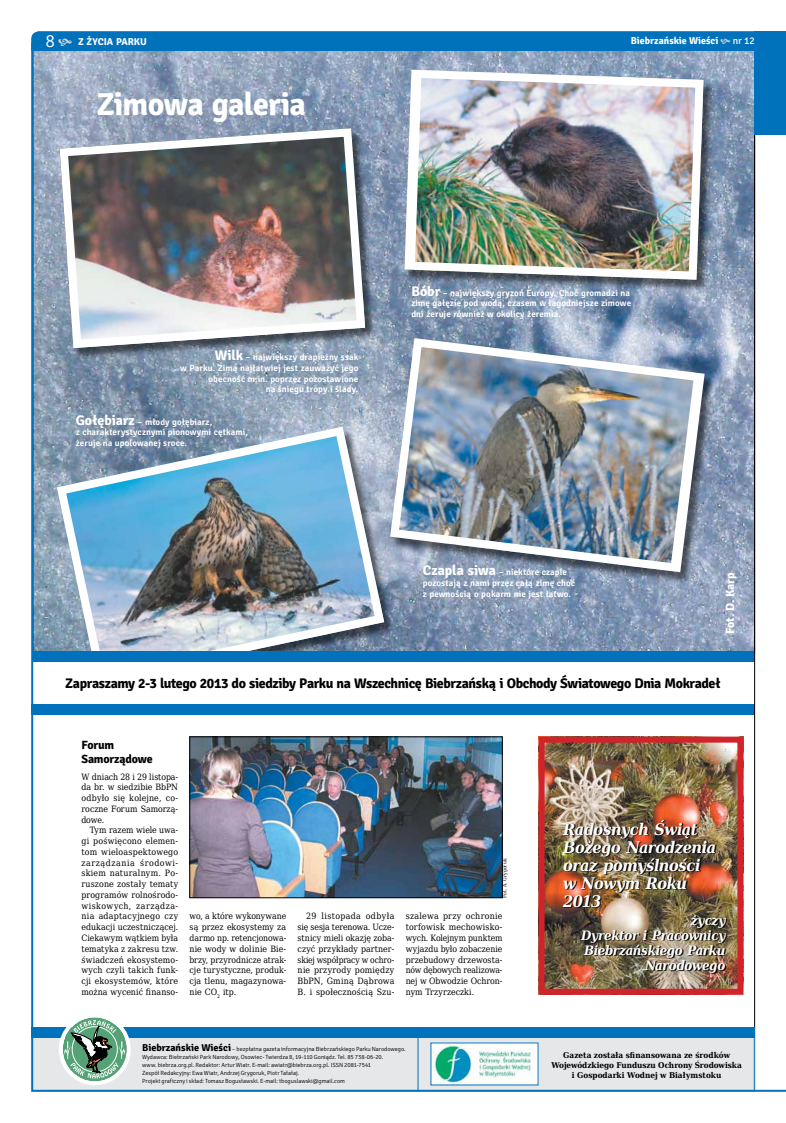
<style>
.page{position:relative;width:786px;height:1123px;background:#fff}
.page>*{position:absolute;margin:0;border:0;box-sizing:border-box;transform-origin:0 0}
.t1{font:700 32px "Signika";letter-spacing:-.025em;color:#fff}
.t2{font:300 18px "Signika";color:#fff}
.t3{font:italic 700 16px/18px "DejaVu Serif Condensed";letter-spacing:-.03em;color:#fff}
.t4{font:700 14px "Signika";letter-spacing:-.03em;color:#000}
.t5{font:italic 700 13px/15px "DejaVu Serif Condensed";letter-spacing:-.025em;color:#fff;text-align:right}
.t6{font:700 12px/13.2px "Signika";letter-spacing:-.015em;color:#000}
.t7{font:700 12px "Signika";color:#fff}
.t8{font:700 10px "Signika";color:#fff}
.t9{font:10px "Signika";color:#fff}
.t10{font:600 9px/10.8px "Signika";letter-spacing:.01em;color:#fff}
.t11{font:8.7px/10.8px "DejaVu Serif Condensed";letter-spacing:.01em;color:#000;text-align:justify}
.t12{font:700 8px/10px "DejaVu Serif Condensed";color:#000;text-align:center}
.t13{font:300 6px/8px "Signika";letter-spacing:-.005em;color:#000}
.t14{font:5px "DejaVu Serif Condensed";letter-spacing:.005em;color:#000}
.s1{font-weight:700;font-size:14px}
.s2{font-weight:700;font-size:10px}
</style>
<div class="page">
<img style="left:31px;top:51px;width:754px;height:1041px">
<div style="left:31px;top:1027px;width:723px;height:10px;background:#0072bc"></div>
<div style="left:431px;top:1043px;width:107px;height:42px;background:#fff"></div>
<img style="left:433px;top:1044px;width:100px;height:39px">
<div style="left:77px;top:1026px;width:50px;height:55px;background:#000;opacity:.75"></div>
<svg style="left:63px;top:1017px;width:64px;height:64px"></svg>
<svg style="left:64px;top:1020px;width:61px;height:58px;background:#7ba48c"></svg>
<div style="left:59px;top:1013px;width:72px;height:72px;border:4px solid #fff;border-radius:50%"></div>
<hr style="left:417px;top:1037px;width:1px;height:54px;background:#0072bc">
<hr style="left:753px;top:1037px;width:1px;height:54px;background:#0072bc">
<div style="left:31px;top:31px;width:754px;height:20px;background:#0072bc"></div>
<h2 class="t2" style="left:45px;top:31px;width:11px">8</h2>
<p class="t8" style="left:78px;top:35px;width:70px">Z Życia Parku</p>
<p class="t8" style="left:630px;top:35px;width:89px">Biebrzańskie Wieści</p>
<p class="t9" style="left:732px;top:35px;width:23px">nr 12</p>
<h1 class="t1" style="left:96px;top:85px;width:211px">Zimowa galeria</h1>
<p class="t10" style="left:180px;top:352px;width:179px;text-align:right"><span class="s1">Wilk</span> – największy drapieżny ssak<br>w Parku. Zimą najłatwiej jest zauważyć jego obecność m.in. poprzez pozostawione<br>na śniegu tropy i ślady.</p>
<p class="t10" style="left:76px;top:416px;width:174px"><span class="s1">Gołębiarz</span> – młody gołębiarz,<br>z charakterystycznymi pionowymi cętkami, żeruje na upolowanej sroce.</p>
<p class="t10" style="left:411px;top:287px;width:221px"><span class="s1">Bóbr</span> – największy gryzoń Europy. Choć gromadzi na zimę gałęzie pod wodą, czasem w łagodniejsze zimowe dni żeruje również w okolicy żeremia.</p>
<p class="t10" style="left:422px;top:567px;width:154px"><span class="s1">Czapla siwa</span> – niektóre czaple pozostają z nami przez całą zimę choć z pewnością o pokarm nie jest łatwo.</p>
<h3 class="t7" style="left:722px;top:634px;width:63px;rotate:-90deg">Fot. D. Karp</h3>
<h3 class="t4" style="left:65px;top:674px;width:656px">Zapraszamy 2-3 lutego 2013 do siedziby Parku na Wszechnicę Biebrzańską i Obchody Światowego Dnia Mokradeł</h3>
<h3 class="t6" style="left:81px;top:739px;width:73px">Forum<br>Samorządowe</h3>
<p class="t11" style="left:81px;top:771px;width:98px">W dniach 28 i 29 listopa&shy;da br. w siedzibie BbPN odbyło się kolejne, co&shy;roczne Forum Samorzą&shy;dowe.</p>
<p class="t11" style="left:81px;top:824px;width:98px;text-indent:9px">Tym razem wiele uwa&shy;gi poświęcono elemen&shy;tom wieloaspektowego zarządzania środowi&shy;skiem naturalnym. Po&shy;ruszone zostały tematy programów rolnośrodo&shy;wiskowych, zarządza&shy;nia adaptacyjnego czy edukacji uczestniczącej.<br>Ciekawym wątkiem była tematyka z zakresu tzw. świadczeń ekosystemo&shy;wych czyli takich funk&shy;cji ekosystemów, które można wycenić finanso-</p>
<p class="t14" style="left:501px;top:898px;width:41px;rotate:-90deg">Fot. A. Grygoruk</p>
<p class="t11" style="left:189px;top:910px;width:98px">wo, a które wykonywane są przez ekosystemy za darmo np. retencjonowa&shy;nie wody w dolinie Bie&shy;brzy, przyrodnicze atrak&shy;cje turystyczne, produk&shy;cja tlenu, magazynowa&shy;nie CO<sub>2</sub> itp.</p>
<p class="t11" style="left:297px;top:910px;width:98px;text-indent:9px">29 listopada odbyła się sesja terenowa. Ucze&shy;stnicy mieli okazję zoba&shy;czyć przykłady partner&shy;skiej współpracy w ochro&shy;nie przyrody pomiędzy BbPN, Gminą Dąbrowa B. i społecznością Szu-</p>
<p class="t11" style="left:405px;top:910px;width:98px">szalewa przy ochronie torfowisk mechowisko&shy;wych. Kolejnym punktem wyjazdu było zobaczenie przebudowy drzewosta&shy;nów dębowych realizowa&shy;nej w Obwodzie Ochron&shy;nym Trzyrzeczki.</p>
<h3 class="t3" style="left:563px;top:819px;width:154px">Radosnych Świąt<br>Bożego Narodzenia oraz pomyślności w Nowym Roku<br>2013</h3>
<h3 class="t5" style="left:580px;top:912px;width:146px">życzy<br>Dyrektor i Pracownicy<br>Biebrzańskiego Parku<br>Narodowego</h3>
<p class="t13" style="left:142px;top:1045px;width:265px"><span class="s2">Biebrzańskie Wieści</span> – bezpłatna gazeta informacyjna Biebrzańskiego Parku Narodowego.<br>Wydawca: Biebrzański Park Narodowy, Osowiec- Twierdza 8, 19-110 Goniądz. Tel. 85 738-06-20.<br>www. biebrza.org.pl. Redaktor: Artur Wiatr. E-mail: awiatr@biebrza.org.pl. ISSN 2081-7541<br>Zespół Redakcyjny: Ewa Wiatr, Andrzej Grygoruk, Piotr Tałałaj.<br>Projekt graficzny i skład: Tomasz Bogusławski. E-mail: tboguslawski@gmail.com</p>
<p class="t12" style="left:551px;top:1049px;width:192px">Gazeta została sfinansowana ze środków<br>Wojewódzkiego Funduszu Ochrony Środowiska i Gospodarki Wodnej w Białymstoku</p>
</div>
